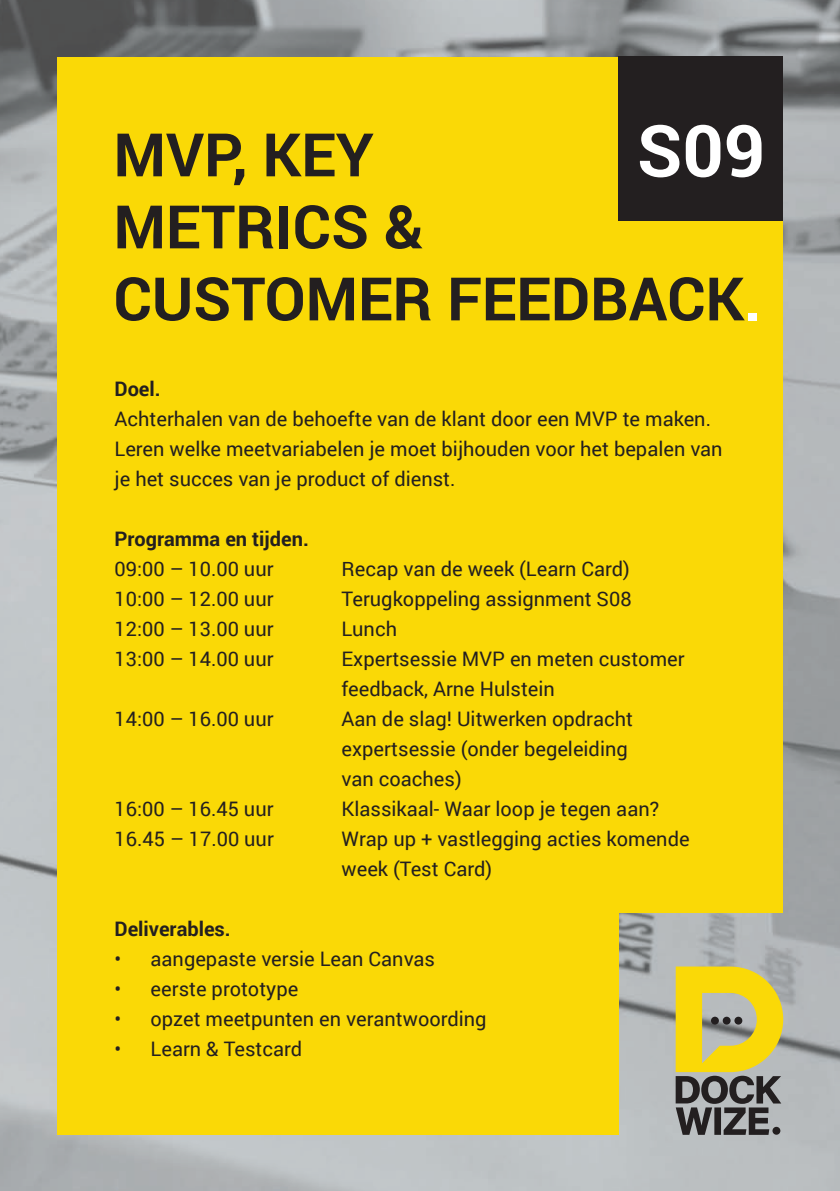
<style>
.page{position:relative;width:840px;height:1191px;background:#fff}
.page>*{position:absolute;margin:0;border:0;box-sizing:border-box;transform-origin:0 0}
.t1{font:700 72px "Roboto";color:#fff}
.t2{font:700 60px/72px "Roboto";color:#231f20}
.t3{font:20px/30px "Roboto";color:#231f20}
.t4{font:700 20px "Roboto";color:#231f20}
.s1{color:#fff}
</style>
<div class="page">
<img style="left:0;top:0;width:839px;height:1191px">
<svg style="left:675px;top:966px;width:107px;height:168px;background:#b6a953"></svg>
<div style="left:722px;top:1016px;width:8px;height:8px;background:#231f20;border-radius:50%"></div>
<svg style="left:710px;top:1016px;width:8px;height:8px"></svg>
<div style="left:734px;top:1016px;width:8px;height:8px;background:#231f20;border-radius:50%"></div>
<div style="left:57px;top:57px;width:561px;height:1077px;background:#fad906"></div>
<div style="left:618px;top:57px;width:164px;height:856px;background:#fad906"></div>
<div style="left:618px;top:57px;width:164px;height:164px;background:#231f20"></div>
<h1 class="t1" style="left:636px;top:100px;width:130px">S09</h1>
<h2 class="t2" style="left:113px;top:117px;width:649px">MVP, KEY<br>METRICS &amp;<br>CUSTOMER FEEDBACK<span class="s1">.</span></h2>
<p class="t4" style="left:114px;top:375px;width:48px">Doel.</p>
<p class="t3" style="left:114px;top:403px;width:609px">Achterhalen van de behoefte van de klant door een MVP te maken.<br>Leren welke meetvariabelen je moet bijhouden voor het bepalen van je het succes van je product of dienst.</p>
<p class="t4" style="left:114px;top:525px;width:196px">Programma en tijden.</p>
<p class="t3" style="left:114px;top:553px;width:160px">09:00 – 10.00 uur</p>
<p class="t3" style="left:341px;top:553px;width:290px">Recap van de week (Learn Card)</p>
<p class="t3" style="left:114px;top:583px;width:160px">10:00 – 12.00 uur</p>
<p class="t3" style="left:341px;top:583px;width:291px">Terugkoppeling assignment S08</p>
<p class="t3" style="left:114px;top:613px;width:160px">12:00 – 13.00 uur</p>
<p class="t3" style="left:341px;top:613px;width:57px">Lunch</p>
<p class="t3" style="left:114px;top:643px;width:160px">13:00 – 14.00 uur</p>
<p class="t3" style="left:341px;top:643px;width:344px">Expertsessie MVP en meten customer feedback, Arne Hulstein</p>
<p class="t3" style="left:114px;top:703px;width:160px">14:00 – 16.00 uur</p>
<p class="t3" style="left:341px;top:703px;width:293px">Aan de slag! Uitwerken opdracht expertsessie (onder begeleiding van coaches)</p>
<p class="t3" style="left:114px;top:793px;width:160px">16:00 – 16.45 uur</p>
<p class="t3" style="left:341px;top:793px;width:319px">Klassikaal- Waar loop je tegen aan?</p>
<p class="t3" style="left:114px;top:823px;width:161px">16.45 – 17.00 uur</p>
<p class="t3" style="left:341px;top:823px;width:349px">Wrap up + vastlegging acties komende week (Test Card)</p>
<p class="t4" style="left:114px;top:915px;width:118px">Deliverables.</p>
<p class="t3" style="left:114px;top:943px;width:322px">• aangepaste versie Lean Canvas</p>
<p class="t3" style="left:114px;top:973px;width:185px">• eerste prototype</p>
<p class="t3" style="left:114px;top:1003px;width:373px">• opzet meetpunten en verantwoording</p>
<p class="t3" style="left:114px;top:1033px;width:189px">• Learn &amp; Testcard</p>
</div>
